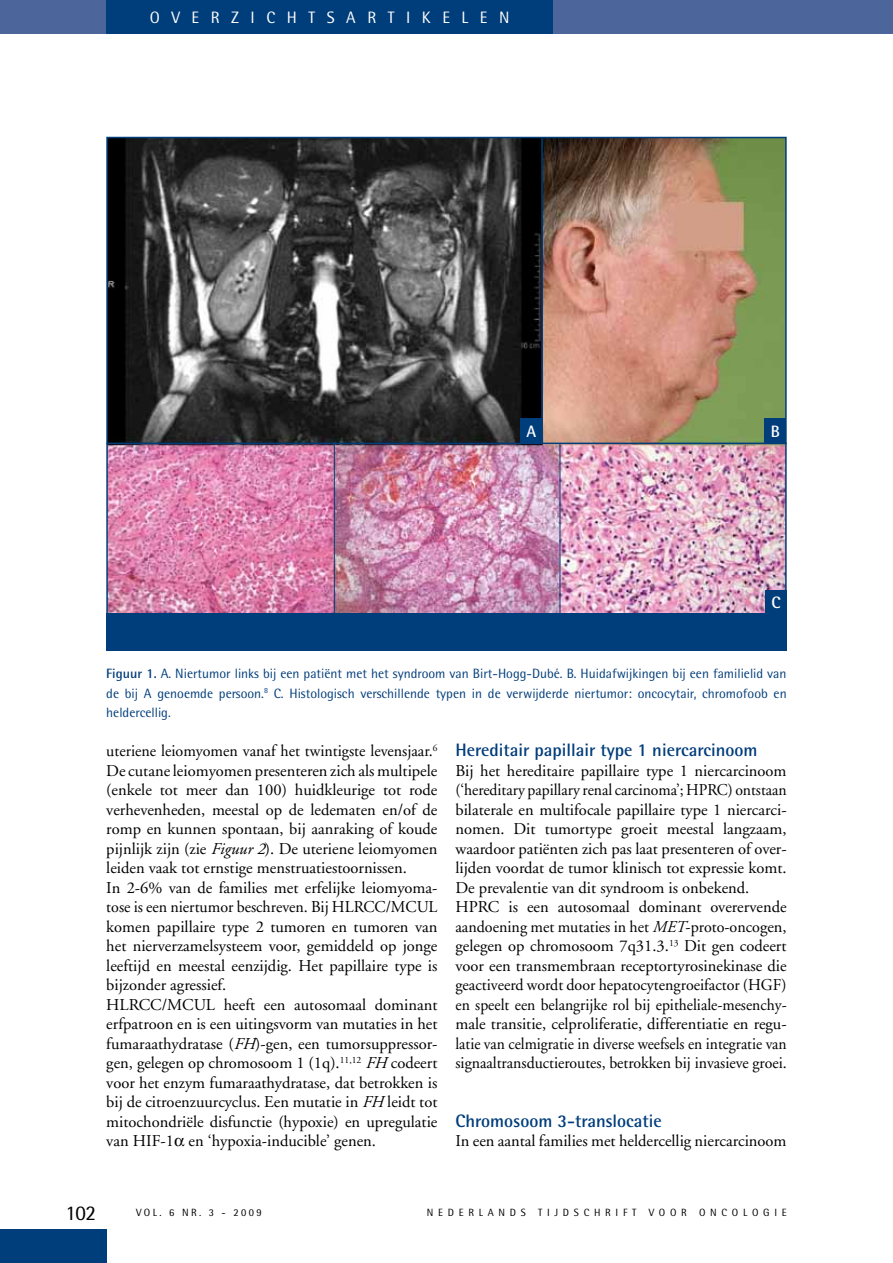
<style>
.page{position:relative;width:893px;height:1263px;background:#fff}
.page>*{position:absolute;margin:0;border:0;box-sizing:border-box;transform-origin:0 0}
.t1{font:21px "Rotis Semi Sans";color:#000}
.t2{font:700 18px "Rotis Semi Sans";color:#003d7b}
.t3{font:16.5px/19.5px "Adobe Garamond";color:#000}
.t4{font:16.5px "Rotis Semi Sans";letter-spacing:.7em;color:#fff}
.t5{font:700 16.5px "Rotis Semi Sans";color:#fff}
.t6{font:13.5px/19.5px "Rotis Semi Sans";color:#003d7b;text-align:justify}
.t7{font:10.5px "Rotis Semi Sans";letter-spacing:.45em;color:#000}
.t8{font:10.5px "Rotis Semi Sans";letter-spacing:.23em;color:#000}
.s1{font-weight:700}
.s2{font-style:italic}
</style>
<div class="page">
<div style="left:0;top:0;width:893px;height:34px;background:#4c669b"></div>
<div style="left:106px;top:0;width:447px;height:34px;background:#003d7b"></div>
<div style="left:0;top:1229px;width:106px;height:34px;background:#003d7b"></div>
<img style="left:109px;top:140px;width:675px;height:473px">
<div style="left:106px;top:613px;width:681px;height:38px;background:#003d7b"></div>
<hr style="left:541px;top:138px;width:2px;height:306px;background:#003d7b">
<div style="left:521px;top:418px;width:21px;height:25px;background:#003d7b"></div>
<div style="left:765px;top:590px;width:22px;height:26px;background:#003d7b"></div>
<hr style="left:106px;top:443px;width:681px;height:1px;background:#003d7b">
<div style="left:765px;top:418px;width:21px;height:25px;background:#003d7b"></div>
<hr style="left:560px;top:443px;width:1px;height:173px;background:#003d7b">
<hr style="left:334px;top:443px;width:1px;height:173px;background:#003d7b">
<p class="t4" style="left:150px;top:8px;width:361px">OVERZICHTSARTIKELEN</p>
<p class="t5" style="left:526px;top:421px;width:11px">A</p>
<p class="t5" style="left:771px;top:421px;width:11px">B</p>
<p class="t5" style="left:771px;top:592px;width:11px">C</p>
<p class="t6" style="left:106px;top:664px;width:682px"><span class="s1">Figuur 1.</span> A. Niertumor links bij een patiënt met het syndroom van Birt-Hogg-Dubé. B. Huidafwijkingen bij een familielid van de bij A genoemde persoon.<sup>8</sup> C. Histologisch verschillende typen in de verwijderde niertumor: oncocytair, chromofoob en heldercellig.</p>
<p class="t3" style="left:106px;top:741px;width:333px">uteriene leiomyomen vanaf het twintigste levensjaar.<sup>6<br></sup>De cutane leiomyomen presenteren zich als multipele (enkele tot meer dan 100) huidkleurige tot rode verhevenheden, meestal op de ledematen en/of de romp en kunnen spontaan, bij aanraking of koude pijnlijk zijn (zie <span class="s2">Figuur 2</span>). De uteriene leiomyomen leiden vaak tot ernstige menstruatiestoornissen.<br>In 2-6% van de families met erfelijke leiomyoma&shy;tose is een niertumor beschreven. Bij HLRCC/MCUL komen papillaire type 2 tumoren en tumoren van het nierverzamelsysteem voor, gemiddeld op jonge leeftijd en meestal eenzijdig. Het papillaire type is bijzonder agressief.<br>HLRCC/MCUL heeft een autosomaal dominant erfpatroon en is een uitingsvorm van mutaties in het fumaraathydratase (<span class="s2">FH</span>)-gen, een tumorsuppressor&shy;gen, gelegen op chromosoom 1 (1q).<sup>11,12</sup> <span class="s2">FH</span> codeert voor het enzym fumaraathydratase, dat betrokken is bij de citroenzuurcyclus. Een mutatie in <span class="s2">FH</span> leidt tot mitochondriële disfunctie (hypoxie) en upregulatie van HIF-1 en ‘hypoxia-inducible’ genen.</p>
<p class="t2" style="left:455px;top:739px;width:303px">Hereditair papillair type 1 niercarcinoom</p>
<p class="t3" style="left:455px;top:761px;width:333px">Bij het hereditaire papillaire type 1 niercarcinoom (‘hereditary papillary renal carcinoma’; HPRC) ontstaan bilaterale en multifocale papillaire type 1 niercarci&shy;nomen. Dit tumortype groeit meestal langzaam, waardoor patiënten zich pas laat presenteren of over&shy;lijden voordat de tumor klinisch tot expressie komt.<br>De prevalentie van dit syndroom is onbekend.<br>HPRC is een autosomaal dominant overervende aandoening met mutaties in het <span class="s2">MET</span>-proto-oncogen, gelegen op chromosoom 7q31.3.<sup>13</sup> Dit gen codeert voor een transmembraan receptortyrosinekinase die geactiveerd wordt door hepatocytengroeifactor (HGF) en speelt een belangrijke rol bij epitheliale-mesenchy&shy;male transitie, celproliferatie, differentiatie en regu&shy;latie van celmigratie in diverse weefsels en integratie van signaaltransductieroutes, betrokken bij invasieve groei.</p>
<p class="t2" style="left:455px;top:1109px;width:208px">Chromosoom 3-translocatie</p>
<p class="t3" style="left:455px;top:1131px;width:333px">In een aantal families met heldercellig niercarcinoom</p>
<p class="t1" style="left:66px;top:1200px;width:32px">102</p>
<p class="t8" style="left:136px;top:1206px;width:127px">VOL. 6 NR. 3 - 2009</p>
<p class="t7" style="left:427px;top:1206px;width:361px">NEDERLANDS TIJDSCHRIFT VOOR ONCOLOGIE</p>
</div>
